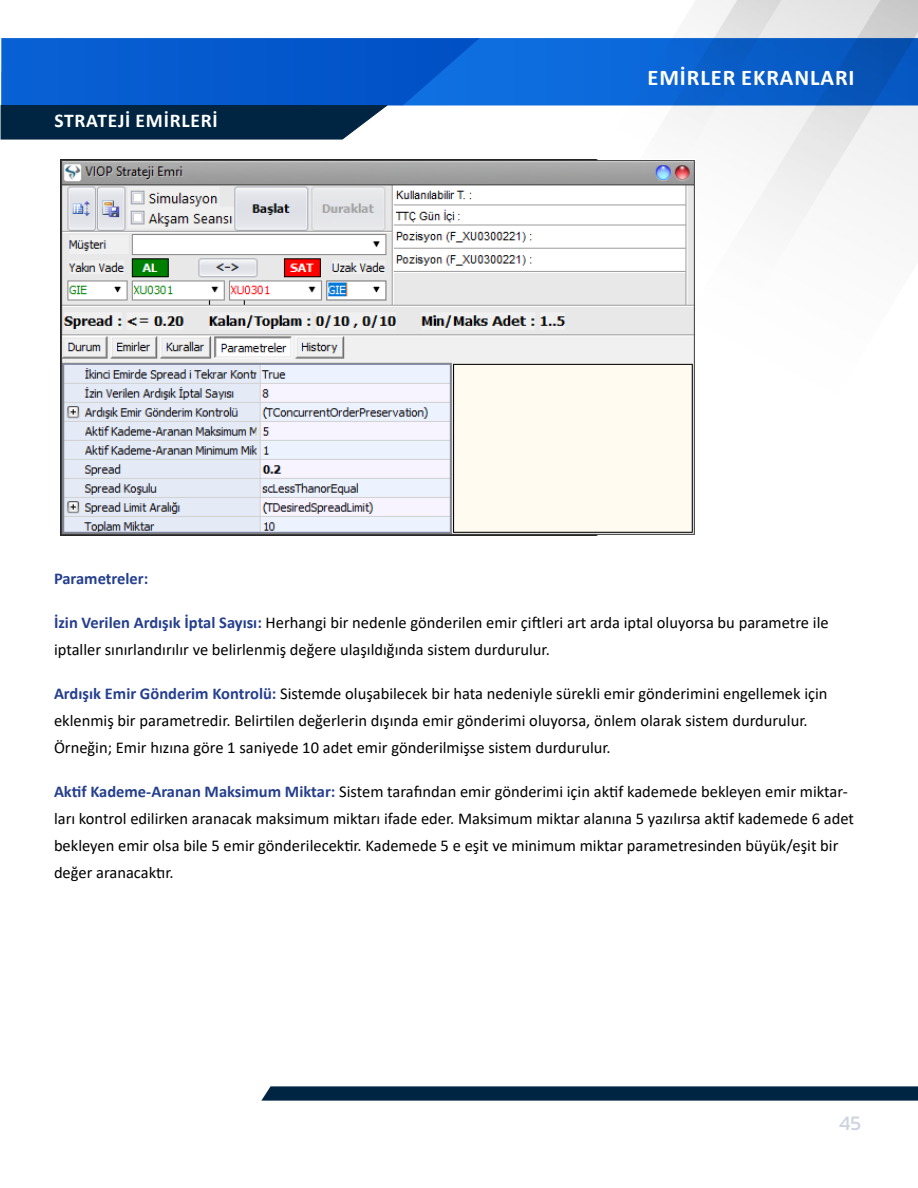
<style>
.page{position:relative;width:918px;height:1188px;background:#fff}
.page>*{position:absolute;margin:0;border:0;box-sizing:border-box;transform-origin:0 0}
.ana_baslik{font:700 22.5px "Calibri";letter-spacing:.04em;color:#fff}
.t1{font:21px "Kanit";color:#ccd4e0}
.konu_başlığı{font:700 19.5px "Calibri";letter-spacing:.04em;color:#fff}
.metin_kombinasyonu_s{font:16.5px/27px "Calibri";color:#000}
.metin_kombinasyonu_s-2{font:700 16.5px "Calibri";color:#253f8e}
.s1{font-weight:700;color:#253f8e}
</style>
<div class="page">
<img style="left:0;top:0;width:918px;height:1101px">
<div style="left:1px;top:105px;width:387px;height:34px;background:#002542"></div>
<img style="left:61px;top:159px;width:634px;height:377px">
<p class="konu_başlığı" style="left:54px;top:107px;width:165px">STRATEJİ EMİRLERİ</p>
<p class="ana_baslik" style="left:648px;top:62px;width:208px">EMİRLER EKRANLARI</p>
<p class="metin_kombinasyonu_s-2" style="left:54px;top:567px;width:96px">Parametreler:</p>
<p class="metin_kombinasyonu_s" style="left:54px;top:609px;width:776px"><span class="s1">İzin Verilen Ardışık İptal Sayısı:</span> Herhangi bir nedenle gönderilen emir çiftleri art arda iptal oluyorsa bu parametre ile iptaller sınırlandırılır ve belirlenmiş değere ulaşıldığında sistem durdurulur.</p>
<p class="metin_kombinasyonu_s" style="left:54px;top:680px;width:775px"><span class="s1">Ardışık Emir Gönderim Kontrolü:</span> Sistemde oluşabilecek bir hata nedeniyle sürekli emir gönderimini engellemek için eklenmiş bir parametredir. Belirtilen değerlerin dışında emir gönderimi oluyorsa, önlem olarak sistem durdurulur.<br>Örneğin; Emir hızına göre 1 saniyede 10 adet emir gönderilmişse sistem durdurulur.</p>
<p class="metin_kombinasyonu_s" style="left:54px;top:778px;width:802px"><span class="s1">Aktif Kademe-Aranan Maksimum Miktar:</span> Sistem tarafından emir gönderimi için aktif kademede bekleyen emir miktar&shy;ları kontrol edilirken aranacak maksimum miktarı ifade eder. Maksimum miktar alanına 5 yazılırsa aktif kademede 6 adet bekleyen emir olsa bile 5 emir gönderilecektir. Kademede 5 e eşit ve minimum miktar parametresinden büyük/eşit bir değer aranacaktır.</p>
<p class="t1" style="left:839px;top:1108px;width:24px">45</p>
</div>
